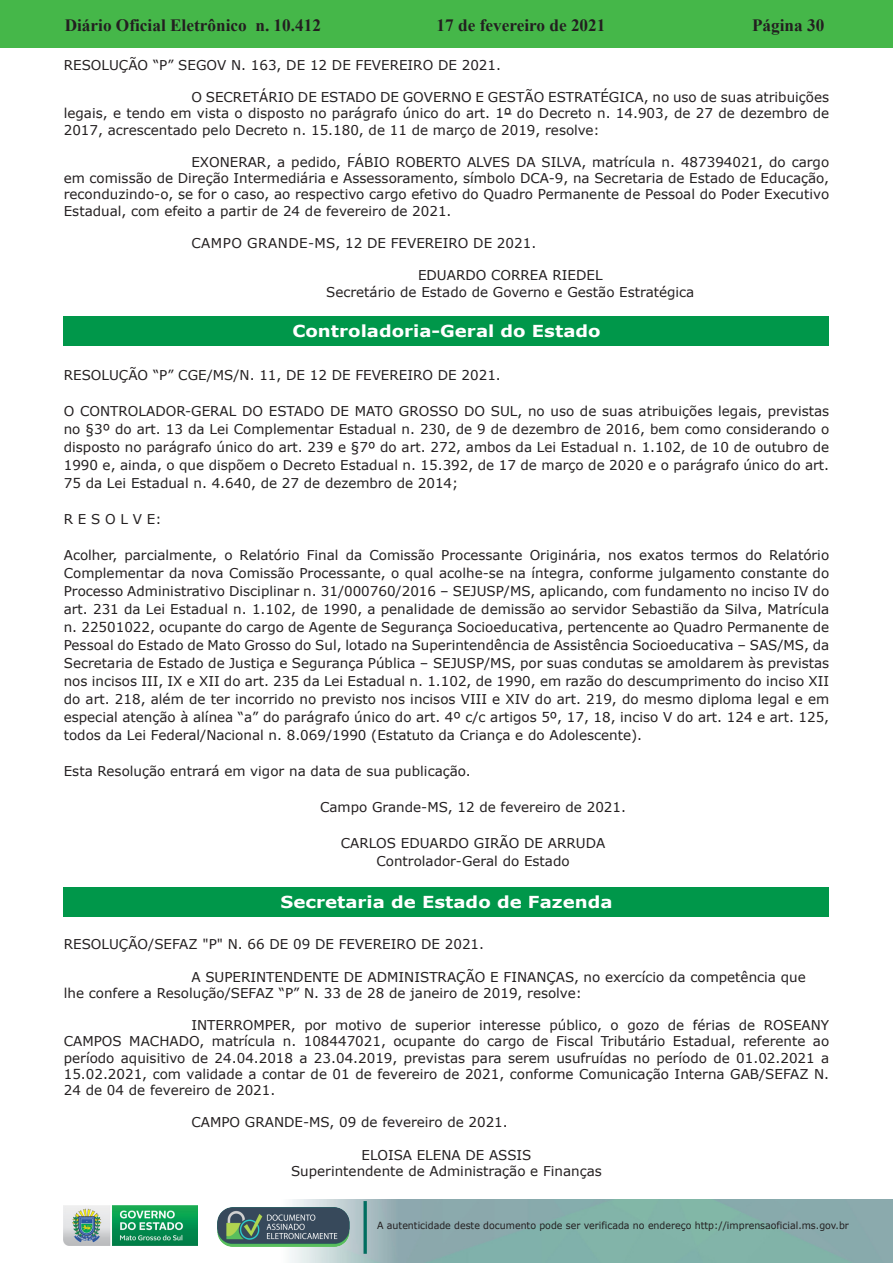
<style>
.page{position:relative;width:893px;height:1263px;background:#fff}
.page>*{position:absolute;margin:0;border:0;box-sizing:border-box;transform-origin:0 0}
.t1{font:700 17.25px "Times New Roman";color:#231f20}
.t2{font:700 16.5px "Verdana";color:#fff;scale:1.1 1}
.t3{font:13.5px/18px "Verdana";color:#231f20;text-align:justify}
.t4{font:9.9px "Verdana";color:#231f20;scale:.95 1}
</style>
<div class="page">
<div style="left:0;top:0;width:893px;height:48px;background:#45b749"></div>
<img style="left:63px;top:1199px;width:830px;height:64px">
<img style="left:364px;top:1202px;width:2px;height:51px">
<img style="left:218px;top:1207px;width:132px;height:39px">
<img style="left:64px;top:1205px;width:134px;height:41px">
<div style="left:64px;top:316px;width:765px;height:30px;background:#00974a"></div>
<div style="left:64px;top:887px;width:765px;height:30px;background:#00974a"></div>
<p class="t1" style="left:65px;top:13px;width:258px">Diário Oficial Eletrônico n. 10.412</p>
<p class="t1" style="left:437px;top:13px;width:170px">17 de fevereiro de 2021</p>
<p class="t1" style="left:752px;top:13px;width:74px">Página 30</p>
<p class="t3" style="left:64px;top:56px;width:439px">RESOLUÇÃO “P” SEGOV N. 163, DE 12 DE FEVEREIRO DE 2021.</p>
<p class="t3" style="left:64px;top:89px;width:767px;line-height:16.2px;text-indent:128px">O SECRETÁRIO DE ESTADO DE GOVERNO E GESTÃO ESTRATÉGICA, no uso de suas atribuições legais, e tendo em vista o disposto no parágrafo único do art. 1º do Decreto n. 14.903, de 27 de dezembro de 2017, acrescentado pelo Decreto n. 15.180, de 11 de março de 2019, resolve:</p>
<p class="t3" style="left:64px;top:154px;width:767px;line-height:16.2px;text-indent:128px">EXONERAR, a pedido, FÁBIO ROBERTO ALVES DA SILVA, matrícula n. 487394021, do cargo em comissão de Direção Intermediária e Assessoramento, símbolo DCA-9, na Secretaria de Estado de Educação, reconduzindo-o, se for o caso, ao respectivo cargo efetivo do Quadro Permanente de Pessoal do Poder Executivo Estadual, com efeito a partir de 24 de fevereiro de 2021.</p>
<p class="t3" style="left:191px;top:234px;width:346px">CAMPO GRANDE-MS, 12 DE FEVEREIRO DE 2021.</p>
<p class="t3" style="left:326px;top:267px;width:370px;line-height:16.2px;text-align:center">EDUARDO CORREA RIEDEL<br>Secretário de Estado de Governo e Gestão Estratégica</p>
<p class="t2" style="left:292px;top:319px;width:282px">Controladoria-Geral do Estado</p>
<p class="t3" style="left:64px;top:366px;width:439px">RESOLUÇÃO “P” CGE/MS/N. 11, DE 12 DE FEVEREIRO DE 2021.</p>
<p class="t3" style="left:64px;top:402px;width:767px">O CONTROLADOR-GERAL DO ESTADO DE MATO GROSSO DO SUL, no uso de suas atribuições legais, previstas no §3º do art. 13 da Lei Complementar Estadual n. 230, de 9 de dezembro de 2016, bem como considerando o disposto no parágrafo único do art. 239 e §7º do art. 272, ambos da Lei Estadual n. 1.102, de 10 de outubro de 1990 e, ainda, o que dispõem o Decreto Estadual n. 15.392, de 17 de março de 2020 e o parágrafo único do art.<br>75 da Lei Estadual n. 4.640, de 27 de dezembro de 2014;</p>
<p class="t3" style="left:64px;top:510px;width:99px">R E S O L V E:</p>
<p class="t3" style="left:64px;top:546px;width:767px">Acolher, parcialmente, o Relatório Final da Comissão Processante Originária, nos exatos termos do Relatório Complementar da nova Comissão Processante, o qual acolhe-se na íntegra, conforme julgamento constante do Processo Administrativo Disciplinar n. 31/000760/2016 – SEJUSP/MS, aplicando, com fundamento no inciso IV do art. 231 da Lei Estadual n. 1.102, de 1990, a penalidade de demissão ao servidor Sebastião da Silva, Matrícula n. 22501022, ocupante do cargo de Agente de Segurança Socioeducativa, pertencente ao Quadro Permanente de Pessoal do Estado de Mato Grosso do Sul, lotado na Superintendência de Assistência Socioeducativa – SAS/MS, da Secretaria de Estado de Justiça e Segurança Pública – SEJUSP/MS, por suas condutas se amoldarem às previstas nos incisos III, IX e XII do art. 235 da Lei Estadual n. 1.102, de 1990, em razão do descumprimento do inciso XII do art. 218, além de ter incorrido no previsto nos incisos VIII e XIV do art. 219, do mesmo diploma legal e em especial atenção à alínea “a” do parágrafo único do art. 4º c/c artigos 5º, 17, 18, inciso V do art. 124 e art. 125, todos da Lei Federal/Nacional n. 8.069/1990 (Estatuto da Criança e do Adolescente).</p>
<p class="t3" style="left:64px;top:762px;width:409px">Esta Resolução entrará em vigor na data de sua publicação.</p>
<p class="t3" style="left:320px;top:798px;width:307px">Campo Grande-MS, 12 de fevereiro de 2021.</p>
<p class="t3" style="left:341px;top:834px;width:266px;text-align:center">CARLOS EDUARDO GIRÃO DE ARRUDA<br>Controlador-Geral do Estado</p>
<p class="t2" style="left:280px;top:890px;width:303px">Secretaria de Estado de Fazenda</p>
<p class="t3" style="left:64px;top:935px;width:422px">RESOLUÇÃO/SEFAZ "P" N. 66 DE 09 DE FEVEREIRO DE 2021.</p>
<p class="t3" style="left:64px;top:968px;width:743px;line-height:16.2px;text-indent:128px">A SUPERINTENDENTE DE ADMINISTRAÇÃO E FINANÇAS, no exercício da competência que lhe confere a Resolução/SEFAZ “P” N. 33 de 28 de janeiro de 2019, resolve:</p>
<p class="t3" style="left:64px;top:1017px;width:767px;line-height:16.2px;text-indent:128px">INTERROMPER, por motivo de superior interesse público, o gozo de férias de ROSEANY CAMPOS MACHADO, matrícula n. 108447021, ocupante do cargo de Fiscal Tributário Estadual, referente ao período aquisitivo de 24.04.2018 a 23.04.2019, previstas para serem usufruídas no período de 01.02.2021 a 15.02.2021, com validade a contar de 01 de fevereiro de 2021, conforme Comunicação Interna GAB/SEFAZ N.<br>24 de 04 de fevereiro de 2021.</p>
<p class="t3" style="left:191px;top:1113px;width:318px">CAMPO GRANDE-MS, 09 de fevereiro de 2021.</p>
<p class="t3" style="left:291px;top:1146px;width:312px;line-height:16.2px;text-align:center">ELOISA ELENA DE ASSIS<br>Superintendente de Administração e Finanças</p>
<p class="t4" style="left:377px;top:1219px;width:498px">A autenticidade deste documento pode ser verificada no endereço http://imprensaoficial.ms.gov.br</p>
</div>
